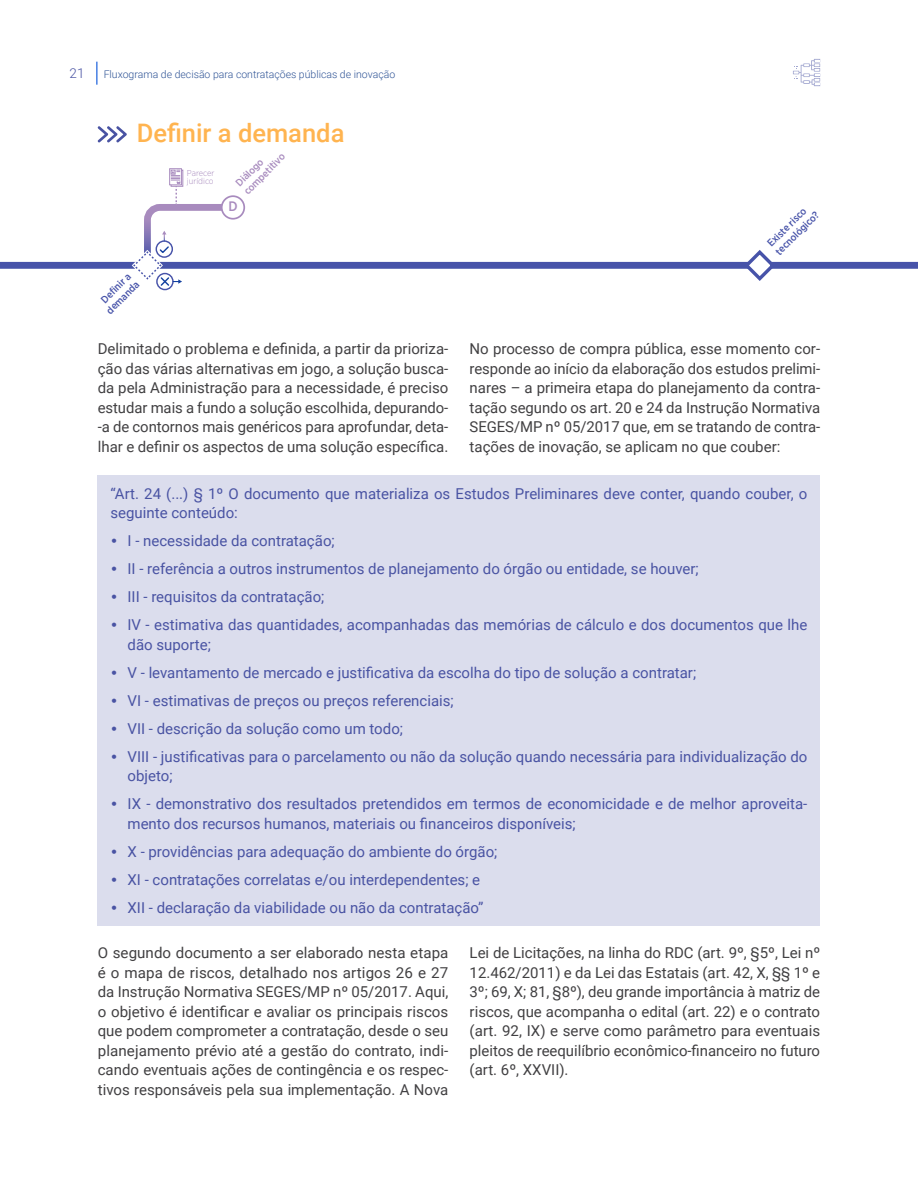
<style>
.page{position:relative;width:918px;height:1188px;background:#fff}
.page>*{position:absolute;margin:0;border:0;box-sizing:border-box;transform-origin:0 0}
.t1{font:500 25.5px "Roboto";color:#ffb450}
.t2{font:15px/19.5px "Roboto";color:#414042;text-align:justify}
.t3{font:15px/19.5px "Roboto";color:#4953a3}
.t4{font:500 13.8px "Gotham Narrow";color:#a88bbe}
.t5{font:300 13.5px "Roboto";color:#4953a3}
.t6{font:300 10.5px "Roboto";color:#2f5496}
.t7{font:500 10.2px/11.7px "Gotham Narrow";color:#4753a9}
.t8{font:500 10.2px/11.7px "Gotham Narrow";color:#a88bbe}
.t9{font:300 8.55px/8.6px "Gotham Narrow";color:#a88bbe}
.s1{font-family:"Gotham";font-weight:500}
</style>
<div class="page">
<hr style="left:96px;top:62px;width:2px;height:23px;background:#4780e3">
<svg style="left:98px;top:126px;width:29px;height:16px"></svg>
<div style="left:98px;top:475px;width:722px;height:451px;background:#dbdded"></div>
<svg style="left:793px;top:59px;width:27px;height:27px"></svg>
<div style="left:169px;top:168px;width:13px;height:17px;border:1px solid #a88bbe"></div>
<div style="left:156px;top:273px;width:18px;height:17px;border:1px solid #4753a9;border-radius:50%"></div>
<svg style="left:0;top:170px;width:918px;height:117px"></svg>
<p class="t5" style="left:69px;top:63px;width:17px">21</p>
<p class="t6" style="left:104px;top:67px;width:293px">Fluxograma de decisão para contratações públicas de inovação</p>
<h1 class="t1" style="left:137px;top:116px;width:209px">Definir a demanda</h1>
<p class="t7" style="left:96px;top:300px;width:43px;text-align:center;rotate:-45deg">Defi nir a demanda</p>
<p class="t9" style="left:187px;top:168px;width:29px">Parecer jurídico</p>
<p class="t8" style="left:233px;top:180px;width:55px;rotate:-45deg">Diálogo competitivo</p>
<p class="t4" style="left:229px;top:197px;width:11px">D</p>
<p class="t7" style="left:765px;top:241px;width:58px;rotate:-45deg">Existe risco tecnológico?</p>
<p class="t2" style="left:98px;top:339px;width:352px">Delimitado o problema e definida, a partir da prioriza&shy;ção das várias alternativas em jogo, a solução busca&shy;da pela Administração para a necessidade, é preciso estudar mais a fundo a solução escolhida, depurando--a de contornos mais genéricos para aprofundar, deta&shy;lhar e definir os aspectos de uma solução específica.</p>
<p class="t2" style="left:470px;top:339px;width:352px">No processo de compra pública, esse momento cor&shy;responde ao início da elaboração dos estudos prelimi&shy;nares – a primeira etapa do planejamento da contra&shy;tação segundo os art. 20 e 24 da Instrução Normativa SEGES/MP nº 05/2017 que, em se tratando de contra&shy;tações de inovação, se aplicam no que couber:</p>
<p class="t3" style="left:111px;top:483px;width:698px">“Art. 24 (...) § 1º O documento que materializa os Estudos Preliminares deve conter, quando couber, o seguinte conteúdo:</p>
<p class="t3" style="left:111px;top:531px;width:226px"><span class="s1">•</span> I - necessidade da contratação;</p>
<p class="t3" style="left:111px;top:559px;width:590px"><span class="s1">•</span> II - referência a outros instrumentos de planejamento do órgão ou entidade, se houver;</p>
<p class="t3" style="left:111px;top:587px;width:215px"><span class="s1">•</span> III - requisitos da contratação;</p>
<p class="t3" style="left:128px;top:615px;width:681px;text-indent:-17px"><span class="s1">•</span> IV - estimativa das quantidades, acompanhadas das memórias de cálculo e dos documentos que lhe dão suporte;</p>
<p class="t3" style="left:111px;top:662px;width:587px"><span class="s1">•</span> V - levantamento de mercado e justificativa da escolha do tipo de solução a contratar;</p>
<p class="t3" style="left:111px;top:690px;width:345px"><span class="s1">•</span> VI - estimativas de preços ou preços referenciais;</p>
<p class="t3" style="left:111px;top:718px;width:294px"><span class="s1">•</span> VII - descrição da solução como um todo;</p>
<p class="t3" style="left:128px;top:746px;width:681px;text-indent:-17px"><span class="s1">•</span> VIII - justificativas para o parcelamento ou não da solução quando necessária para individualização do objeto;</p>
<p class="t3" style="left:128px;top:794px;width:681px;text-indent:-17px"><span class="s1">•</span> IX - demonstrativo dos resultados pretendidos em termos de economicidade e de melhor aproveita&shy;mento dos recursos humanos, materiais ou financeiros disponíveis;</p>
<p class="t3" style="left:111px;top:841px;width:388px"><span class="s1">•</span> X - providências para adequação do ambiente do órgão;</p>
<p class="t3" style="left:111px;top:869px;width:371px"><span class="s1">•</span> XI - contratações correlatas e/ou interdependentes; e</p>
<p class="t3" style="left:111px;top:897px;width:374px"><span class="s1">•</span> XII - declaração da viabilidade ou não da contratação”</p>
<p class="t2" style="left:98px;top:942px;width:352px">O segundo documento a ser elaborado nesta etapa é o mapa de riscos, detalhado nos artigos 26 e 27 da Instrução Normativa SEGES/MP nº 05/2017. Aqui, o objetivo é identificar e avaliar os principais riscos que podem comprometer a contratação, desde o seu planejamento prévio até a gestão do contrato, indi&shy;cando eventuais ações de contingência e os respec&shy;tivos responsáveis pela sua implementação. A Nova</p>
<p class="t2" style="left:470px;top:942px;width:352px">Lei de Licitações, na linha do RDC (art. 9º, §5º, Lei nº 12.462/2011) e da Lei das Estatais (art. 42, X, §§ 1º e 3º; 69, X; 81, §8º), deu grande importância à matriz de riscos, que acompanha o edital (art. 22) e o contrato (art. 92, IX) e serve como parâmetro para eventuais pleitos de reequilíbrio econômico-financeiro no futuro (art. 6º, XXVII).</p>
</div>
